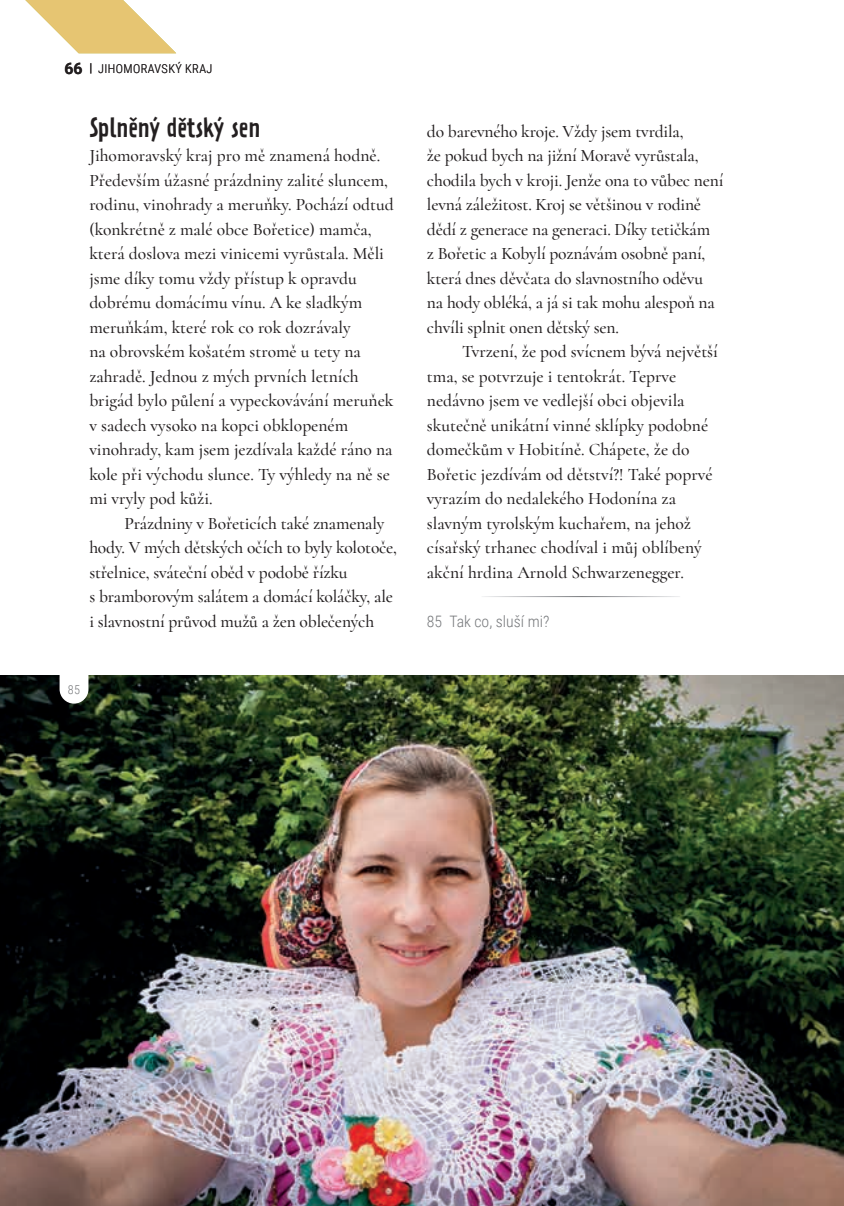
<style>
.page{position:relative;width:844px;height:1206px;background:#fff}
.page>*{position:absolute;margin:0;border:0;box-sizing:border-box;transform-origin:0 0}
.t1{font:24.5px "Prater Sans Pro";color:#231f20}
.t2{font:500 17.5px/24.5px "Cormorant";color:#231f20}
.t3{font:300 15.75px "Roboto Condensed";color:#76787b}
.t4{font:300 12.25px "Roboto Condensed";letter-spacing:.035em;color:#231f20}
.t5{font:300 12.25px "Roboto Condensed";color:#76787b}
.s1{font-family:"Roboto";font-weight:700;font-size:15.75px}
.s2{font-weight:400}
</style>
<div class="page">
<svg style="left:25px;top:0;width:151px;height:53px"></svg>
<img style="left:0;top:675px;width:843px;height:530px">
<svg style="left:60px;top:675px;width:28px;height:28px"></svg>
<p class="t4" style="left:65px;top:60px;width:48px"><span class="s1">66</span> <span class="s2">|</span> JOIHOMORAVS</p>
<p class="t4" style="left:168px;top:60px;width:46px">KÝ KRAJ</p>
<h1 class="t1" style="left:89px;top:111px;width:172px">Splněný dětský sen</h1>
<p class="t2" style="left:89px;top:143px;width:306px">Jihomoravský kraj pro mě znamená hodně.<br>Především úžasné prázdniny zalité sluncem, rodinu, vinohrady a meruňky. Pochází odtud (konkrétně z malé obce Bořetice) mamča, která doslova mezi vinicemi vyrůstala. Měli jsme díky tomu vždy přístup k opravdu dobrému domácímu vínu. A ke sladkým meruňkám, které rok co rok dozrávaly<br>na obrovském košatém stromě u tety na zahradě. Jednou z mých prvních letních brigád bylo půlení a vypeckovávání meruňek v sadech vysoko na kopci obklopeném vinohrady, kam jsem jezdívala každé ráno na kole při východu slunce. Ty výhledy na ně se mi vryly pod kůži.</p>
<p class="t2" style="left:89px;top:511px;width:309px;text-indent:35px">Prázdniny v Bořeticích také znamenaly hody. V mých dětských očích to byly kolotoče, střelnice, sváteční oběd v podobě řízku<br>s bramborovým salátem a domácí koláčky, ale i slavnostní průvod mužů a žen oblečených</p>
<p class="t5" style="left:68px;top:680px;width:14px">85</p>
<p class="t2" style="left:427px;top:119px;width:298px">do barevného kroje. Vždy jsem tvrdila,<br>že pokud bych na jižní Moravě vyrůstala, chodila bych v kroji. Jenže ona to vůbec není levná záležitost. Kroj se většinou v rodině dědí z generace na generaci. Díky tetičkám<br>z Bořetic a Kobylí poznávám osobně paní, která dnes děvčata do slavnostního oděvu na hody obléká, a já si tak mohu alespoň na chvíli splnit onen dětský sen.</p>
<p class="t2" style="left:427px;top:339px;width:292px;text-indent:35px">Tvrzení, že pod svícnem bývá největší tma, se potvrzuje i tentokrát. Teprve nedávno jsem ve vedlejší obci objevila skutečně unikátní vinné sklípky podobné domečkům v Hobitíně. Chápete, že do Bořetic jezdívám od dětství?! Také poprvé vyrazím do nedalekého Hodonína za slavným tyrolským kuchařem, na jehož císařský trhanec chodíval i můj oblíbený akční hrdina Arnold Schwarzenegger.</p>
<p class="t3" style="left:427px;top:610px;width:124px">85 TAK CO, SLUŠÍ MI?</p>
</div>
